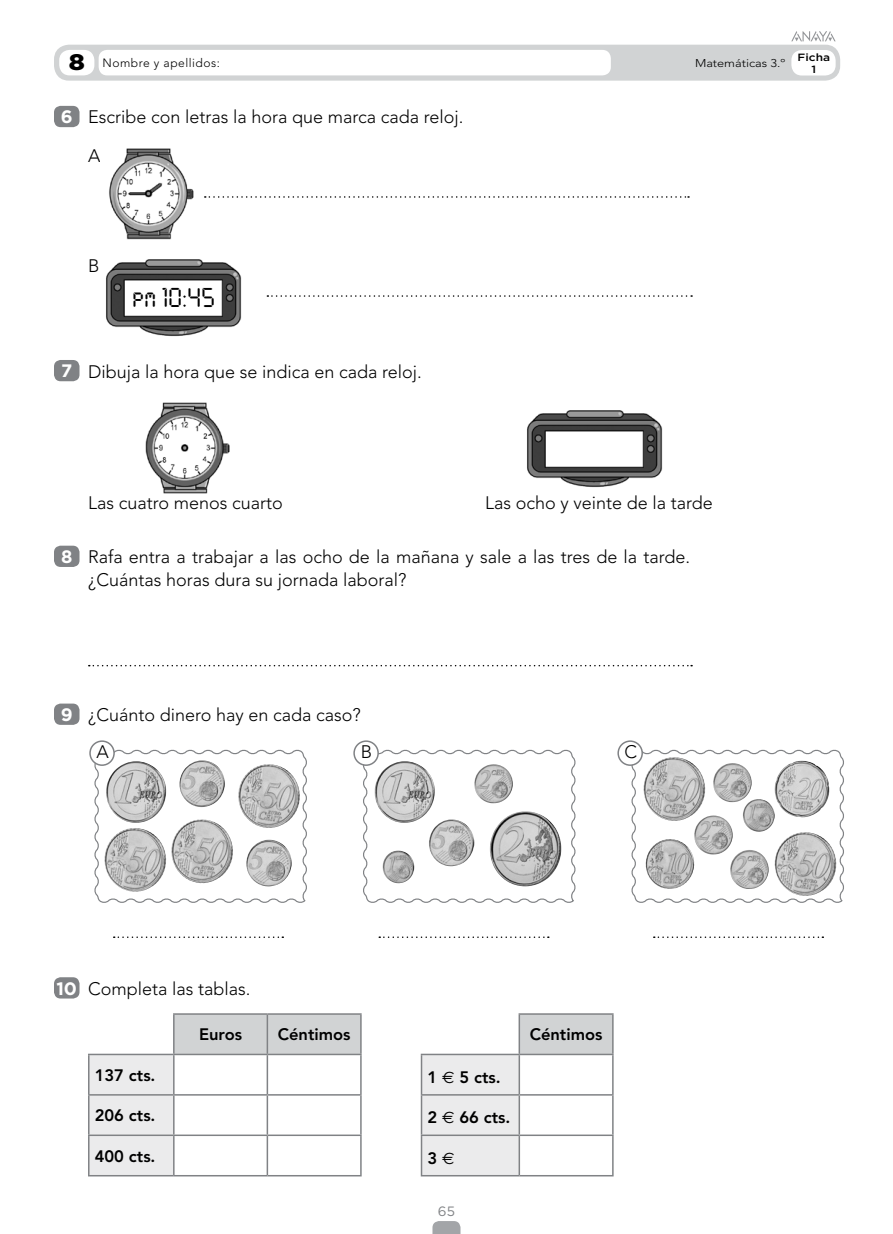
<style>
.page{position:relative;width:893px;height:1234px;background:#fff}
.page>*{position:absolute;margin:0;border:0;box-sizing:border-box;transform-origin:0 0}
.t1{font:500 24px "Digital Anaya";color:#000}
.nuclNumPequeno{font:900 22.5px "Gotham";color:#000;scale:1.13 1}
.nuclTexAct{font:300 18px/22.5px "Avenir LT Std";color:#000}
.NuclTextoActSinNum{font:300 18px "Avenir LT Std";color:#000}
.t2{font:700 18px "Gotham";color:#fff}
.nuclTexBase{font:300 18px "Avenir LT Std";color:#000}
.t3{font:800 16.5px "Avenir LT Std";color:#000}
.geneFolio{font:13.5px "Gotham";color:#808285}
.nuclTextoNombreP{font:300 12px "Avenir LT Std";letter-spacing:.04em;color:#000}
.nuclTextoAsignaturaP{font:300 11.25px "Avenir LT Std";color:#000;scale:1.13 1}
.nuclTextoFichaP{font:500 10.5px/12px "Gotham";color:#000;text-align:center;scale:1.13 1}
.s1{font-family:"Euro Sans Std";font-weight:400}
</style>
<div class="page">
<svg style="left:432px;top:1221px;width:28px;height:12px"></svg>
<div style="left:54px;top:106px;width:26px;height:21px;background:#808285;border-radius:7px"></div>
<img style="left:109px;top:148px;width:85px;height:92px">
<svg style="left:205px;top:196px;width:484px;height:2px"></svg>
<img style="left:106px;top:259px;width:136px;height:78px">
<svg style="left:267px;top:295px;width:425px;height:2px"></svg>
<div style="left:54px;top:360px;width:26px;height:21px;background:#808285;border-radius:7px"></div>
<div style="left:54px;top:545px;width:26px;height:22px;background:#808285;border-radius:7px"></div>
<svg style="left:89px;top:664px;width:603px;height:2px"></svg>
<div style="left:54px;top:703px;width:26px;height:21px;background:#808285;border-radius:7px"></div>
<svg style="left:114px;top:936px;width:169px;height:1px"></svg>
<svg style="left:379px;top:936px;width:170px;height:1px"></svg>
<svg style="left:654px;top:936px;width:169px;height:1px"></svg>
<div style="left:54px;top:977px;width:26px;height:21px;background:#808285;border-radius:7px"></div>
<svg style="left:90px;top:1014px;width:270px;height:160px"></svg>
<hr style="left:173px;top:1013px;width:94px;height:1px;background:#808285">
<hr style="left:173px;top:1014px;width:2px;height:39px;background:#808285">
<hr style="left:267px;top:1013px;width:95px;height:1px;background:#808285">
<hr style="left:267px;top:1014px;width:1px;height:39px;background:#808285">
<hr style="left:360px;top:1014px;width:2px;height:39px;background:#808285">
<hr style="left:174px;top:1053px;width:93px;height:1px;background:#808285">
<hr style="left:173px;top:1054px;width:2px;height:39px;background:#808285">
<hr style="left:267px;top:1053px;width:95px;height:1px;background:#808285">
<hr style="left:267px;top:1054px;width:1px;height:39px;background:#808285">
<hr style="left:360px;top:1054px;width:2px;height:39px;background:#808285">
<hr style="left:174px;top:1093px;width:93px;height:2px;background:#808285">
<hr style="left:173px;top:1095px;width:2px;height:39px;background:#808285">
<hr style="left:267px;top:1093px;width:95px;height:2px;background:#808285">
<hr style="left:267px;top:1095px;width:1px;height:39px;background:#808285">
<hr style="left:360px;top:1095px;width:2px;height:39px;background:#808285">
<hr style="left:88px;top:1053px;width:86px;height:1px;background:#808285">
<hr style="left:88px;top:1054px;width:2px;height:39px;background:#808285">
<hr style="left:88px;top:1093px;width:86px;height:2px;background:#808285">
<hr style="left:88px;top:1095px;width:2px;height:39px;background:#808285">
<hr style="left:88px;top:1134px;width:86px;height:1px;background:#808285">
<hr style="left:88px;top:1135px;width:2px;height:39px;background:#808285">
<hr style="left:174px;top:1134px;width:93px;height:1px;background:#808285">
<hr style="left:173px;top:1135px;width:2px;height:39px;background:#808285">
<hr style="left:267px;top:1134px;width:95px;height:1px;background:#808285">
<hr style="left:267px;top:1135px;width:1px;height:39px;background:#808285">
<hr style="left:360px;top:1135px;width:2px;height:39px;background:#808285">
<hr style="left:88px;top:1174px;width:86px;height:2px;background:#808285">
<hr style="left:174px;top:1174px;width:93px;height:2px;background:#808285">
<hr style="left:267px;top:1174px;width:95px;height:2px;background:#808285">
<div style="left:519px;top:1013px;width:94px;height:41px;background:#d1d3d4"></div>
<div style="left:422px;top:1054px;width:97px;height:120px;background:#ebebec"></div>
<hr style="left:519px;top:1013px;width:95px;height:1px;background:#808285">
<hr style="left:519px;top:1014px;width:1px;height:39px;background:#808285">
<hr style="left:612px;top:1014px;width:2px;height:39px;background:#808285">
<hr style="left:519px;top:1053px;width:95px;height:1px;background:#808285">
<hr style="left:519px;top:1054px;width:1px;height:39px;background:#808285">
<hr style="left:612px;top:1054px;width:2px;height:39px;background:#808285">
<hr style="left:519px;top:1093px;width:95px;height:2px;background:#808285">
<hr style="left:519px;top:1095px;width:1px;height:39px;background:#808285">
<hr style="left:612px;top:1095px;width:2px;height:39px;background:#808285">
<hr style="left:421px;top:1053px;width:98px;height:1px;background:#808285">
<hr style="left:421px;top:1054px;width:1px;height:39px;background:#808285">
<hr style="left:421px;top:1093px;width:98px;height:2px;background:#808285">
<hr style="left:421px;top:1095px;width:1px;height:39px;background:#808285">
<hr style="left:421px;top:1134px;width:98px;height:1px;background:#808285">
<hr style="left:421px;top:1135px;width:1px;height:39px;background:#808285">
<hr style="left:519px;top:1134px;width:95px;height:1px;background:#808285">
<hr style="left:519px;top:1135px;width:1px;height:39px;background:#808285">
<hr style="left:612px;top:1135px;width:2px;height:39px;background:#808285">
<hr style="left:421px;top:1174px;width:98px;height:2px;background:#808285">
<hr style="left:519px;top:1174px;width:95px;height:2px;background:#808285">
<div style="left:54px;top:45px;width:786px;height:36px;background:#d1d3d4;border-radius:15px"></div>
<div style="left:791px;top:50px;width:45px;height:25px;background:#fff;border-radius:10px"></div>
<div style="left:99px;top:50px;width:512px;height:25px;background:#fff;border-radius:9px"></div>
<div style="left:59px;top:50px;width:35px;height:25px;background:#fff;border-radius:10px"></div>
<svg style="left:791px;top:31px;width:45px;height:10px"></svg>
<img style="left:145px;top:402px;width:85px;height:92px">
<img style="left:527px;top:410px;width:136px;height:78px">
<svg style="left:93px;top:749px;width:214px;height:154px"></svg>
<img style="left:106px;top:761px;width:60px;height:61px">
<img style="left:238px;top:764px;width:62px;height:63px">
<img style="left:171px;top:819px;width:62px;height:64px">
<img style="left:104px;top:827px;width:62px;height:64px">
<img style="left:179px;top:760px;width:46px;height:47px">
<img style="left:246px;top:839px;width:46px;height:47px">
<svg style="left:361px;top:749px;width:215px;height:154px"></svg>
<img style="left:375px;top:761px;width:60px;height:61px">
<img style="left:429px;top:819px;width:45px;height:47px">
<img style="left:474px;top:764px;width:39px;height:39px">
<img style="left:382px;top:850px;width:32px;height:33px">
<img style="left:490px;top:811px;width:71px;height:75px">
<svg style="left:630px;top:749px;width:214px;height:154px"></svg>
<img style="left:646px;top:838px;width:48px;height:50px">
<img style="left:775px;top:760px;width:54px;height:57px">
<img style="left:643px;top:757px;width:62px;height:63px">
<img style="left:775px;top:832px;width:61px;height:63px">
<img style="left:713px;top:762px;width:39px;height:40px">
<img style="left:694px;top:815px;width:39px;height:39px">
<img style="left:730px;top:849px;width:39px;height:39px">
<img style="left:743px;top:799px;width:32px;height:32px">
<div style="left:90px;top:741px;width:24px;height:24px;background:#fff;border-radius:50%"></div>
<div style="left:89px;top:740px;width:26px;height:25px;border:2px solid #808285;border-radius:50%"></div>
<div style="left:354px;top:741px;width:24px;height:24px;background:#fff;border-radius:50%"></div>
<div style="left:353px;top:740px;width:26px;height:25px;border:2px solid #808285;border-radius:50%"></div>
<div style="left:618px;top:741px;width:24px;height:24px;background:#fff;border-radius:50%"></div>
<div style="left:617px;top:740px;width:26px;height:25px;border:2px solid #808285;border-radius:50%"></div>
<p class="nuclNumPequeno" style="left:69px;top:47px;width:16px">8</p>
<p class="nuclTextoNombreP" style="left:103px;top:56px;width:119px">Nombre y apellidos:</p>
<p class="nuclTextoAsignaturaP" style="left:695px;top:56px;width:82px">Matemáticas 3.º</p>
<p class="nuclTextoFichaP" style="left:798px;top:51px;width:30px">Ficha<br>1</p>
<p class="t2" style="left:61px;top:105px;width:13px">6</p>
<p class="nuclTexAct" style="left:88px;top:106px;width:377px">Escribe con letras la hora que marca cada reloj.</p>
<p class="NuclTextoActSinNum" style="left:88px;top:145px;width:14px">A</p>
<p class="NuclTextoActSinNum" style="left:88px;top:255px;width:13px">B</p>
<p class="t1" style="left:133px;top:282px;width:84px">pm 10:45</p>
<p class="t2" style="left:61px;top:359px;width:13px">7</p>
<p class="nuclTexAct" style="left:88px;top:360px;width:335px">Dibuja la hora que se indica en cada reloj.</p>
<p class="NuclTextoActSinNum" style="left:88px;top:491px;width:196px">Las cuatro menos cuarto</p>
<p class="NuclTextoActSinNum" style="left:485px;top:491px;width:229px">Las ocho y veinte de la tarde</p>
<p class="t2" style="left:61px;top:544px;width:13px">8</p>
<p class="nuclTexAct" style="left:88px;top:545px;width:604px">Rafa entra a trabajar a las ocho de la mañana y sale a las tres de la tarde. ¿Cuántas horas dura su jornada laboral?</p>
<p class="t2" style="left:61px;top:702px;width:13px">9</p>
<p class="nuclTexAct" style="left:88px;top:703px;width:274px">¿Cuánto dinero hay en cada caso?</p>
<p class="nuclTexBase" style="left:96px;top:741px;width:14px">A</p>
<p class="nuclTexBase" style="left:361px;top:741px;width:13px">B</p>
<p class="nuclTexBase" style="left:624px;top:741px;width:14px">C</p>
<p class="t2" style="left:56px;top:975px;width:22px">10</p>
<p class="nuclTexAct" style="left:88px;top:977px;width:164px">Completa las tablas.</p>
<p class="t3" style="left:199px;top:1024px;width:45px">Euros</p>
<p class="t3" style="left:278px;top:1024px;width:74px">Céntimos</p>
<p class="t3" style="left:95px;top:1065px;width:62px">137 cts.</p>
<p class="t3" style="left:95px;top:1105px;width:62px">206 cts.</p>
<p class="t3" style="left:95px;top:1145px;width:62px">400 cts.</p>
<p class="t3" style="left:427px;top:1067px;width:75px">1 <span class="s1">€</span> 5 cts.</p>
<p class="t3" style="left:427px;top:1107px;width:84px">2 <span class="s1">€</span> 66 cts.</p>
<p class="t3" style="left:427px;top:1147px;width:29px">3 <span class="s1">€</span></p>
<p class="geneFolio" style="left:438px;top:1202px;width:19px">65</p>
<p class="t3" style="left:530px;top:1024px;width:74px">Céntimos</p>
</div>
